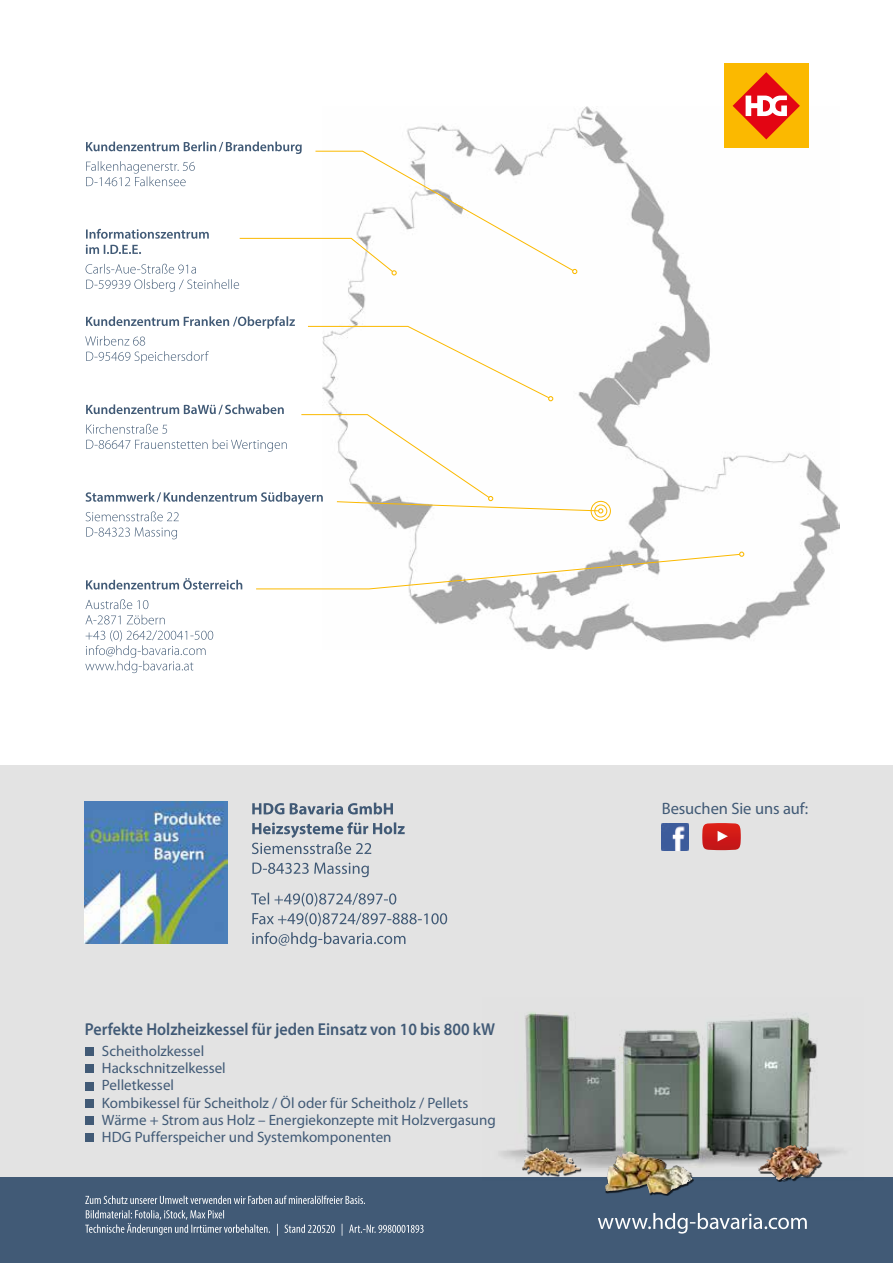
<style>
.page{position:relative;width:893px;height:1263px;background:#fff}
.page>*{position:absolute;margin:0;border:0;box-sizing:border-box;transform-origin:0 0}
.t1{font:600 17.25px "Myriad Pro";color:#415a76;scale:.93 1}
.t2{font:16.5px "Myriad Pro";letter-spacing:-.005em;color:#415a76}
.t3{font:15px/17.2px "Myriad Pro";color:#415a76}
</style>
<div class="page">
<div style="left:0;top:765px;width:893px;height:461px;background:#e3e3e3"></div>
<img style="left:85px;top:802px;width:142px;height:142px">
<div style="left:0;top:1178px;width:893px;height:85px;background:#415a76"></div>
<img style="left:483px;top:1012px;width:380px;height:166px">
<img style="left:526px;top:1015px;width:290px;height:144px">
<div style="left:523px;top:1148px;width:59px;height:28px;background:#000;opacity:.75"></div>
<img style="left:529px;top:1148px;width:18px;height:8px">
<div style="left:758px;top:1145px;width:64px;height:37px;background:#000;opacity:.75"></div>
<img style="left:776px;top:1144px;width:19px;height:4px">
<div style="left:605px;top:1152px;width:89px;height:43px;background:#000;opacity:.75"></div>
<img style="left:614px;top:1151px;width:16px;height:13px">
<svg style="left:252px;top:932px;width:153px;height:15px"></svg>
<svg style="left:252px;top:913px;width:195px;height:13px"></svg>
<svg style="left:251px;top:893px;width:145px;height:13px"></svg>
<svg style="left:252px;top:862px;width:117px;height:15px"></svg>
<svg style="left:252px;top:822px;width:153px;height:32px"></svg>
<svg style="left:252px;top:803px;width:141px;height:11px"></svg>
<svg style="left:598px;top:1213px;width:209px;height:20px"></svg>
<div style="left:85px;top:1047px;width:8px;height:9px;background:#415a76"></div>
<div style="left:85px;top:1065px;width:8px;height:8px;background:#415a76"></div>
<div style="left:85px;top:1082px;width:8px;height:8px;background:#415a76"></div>
<div style="left:85px;top:1099px;width:8px;height:9px;background:#415a76"></div>
<div style="left:85px;top:1116px;width:8px;height:9px;background:#415a76"></div>
<div style="left:85px;top:1134px;width:8px;height:8px;background:#415a76"></div>
<img style="left:662px;top:823px;width:27px;height:27px">
<svg style="left:702px;top:823px;width:39px;height:27px"></svg>
<img style="left:348px;top:106px;width:491px;height:543px">
<svg style="left:86px;top:527px;width:91px;height:12px"></svg>
<svg style="left:85px;top:630px;width:128px;height:43px"></svg>
<svg style="left:85px;top:615px;width:80px;height:9px"></svg>
<svg style="left:85px;top:599px;width:63px;height:10px"></svg>
<svg style="left:86px;top:578px;width:156px;height:11px"></svg>
<svg style="left:86px;top:142px;width:491px;height:150px"></svg>
<svg style="left:256px;top:552px;width:488px;height:38px"></svg>
<div style="left:591px;top:501px;width:20px;height:20px;border:1px solid #fbb900;border-radius:50%"></div>
<svg style="left:85px;top:316px;width:518px;height:205px"></svg>
<div style="left:594px;top:505px;width:13px;height:12px;border:1px solid #fbb900;border-radius:50%"></div>
<div style="left:724px;top:64px;width:84px;height:84px;background:#fbb900"></div>
<svg style="left:733px;top:72px;width:67px;height:67px"></svg>
<svg style="left:85px;top:1210px;width:339px;height:26px"></svg>
<svg style="left:85px;top:1195px;width:280px;height:9px"></svg>
<p class="t1" style="left:85px;top:1018px;width:442px">Perfekte Holzheizkessel für jeden Einsatz von 10 bis 800 kW</p>
<p class="t3" style="left:102px;top:1042px;width:395px">Scheitholzkessel<br>Hackschnitzelkessel<br>Pelletkessel<br>Kombikessel für Scheitholz / Öl oder für Scheitholz / Pellets Wärme + Strom aus Holz – Energiekonzepte mit Holzvergasung HDG Pufferspeicher und Systemkomponenten</p>
<p class="t2" style="left:662px;top:799px;width:148px">Besuchen Sie uns auf:</p>
</div>
